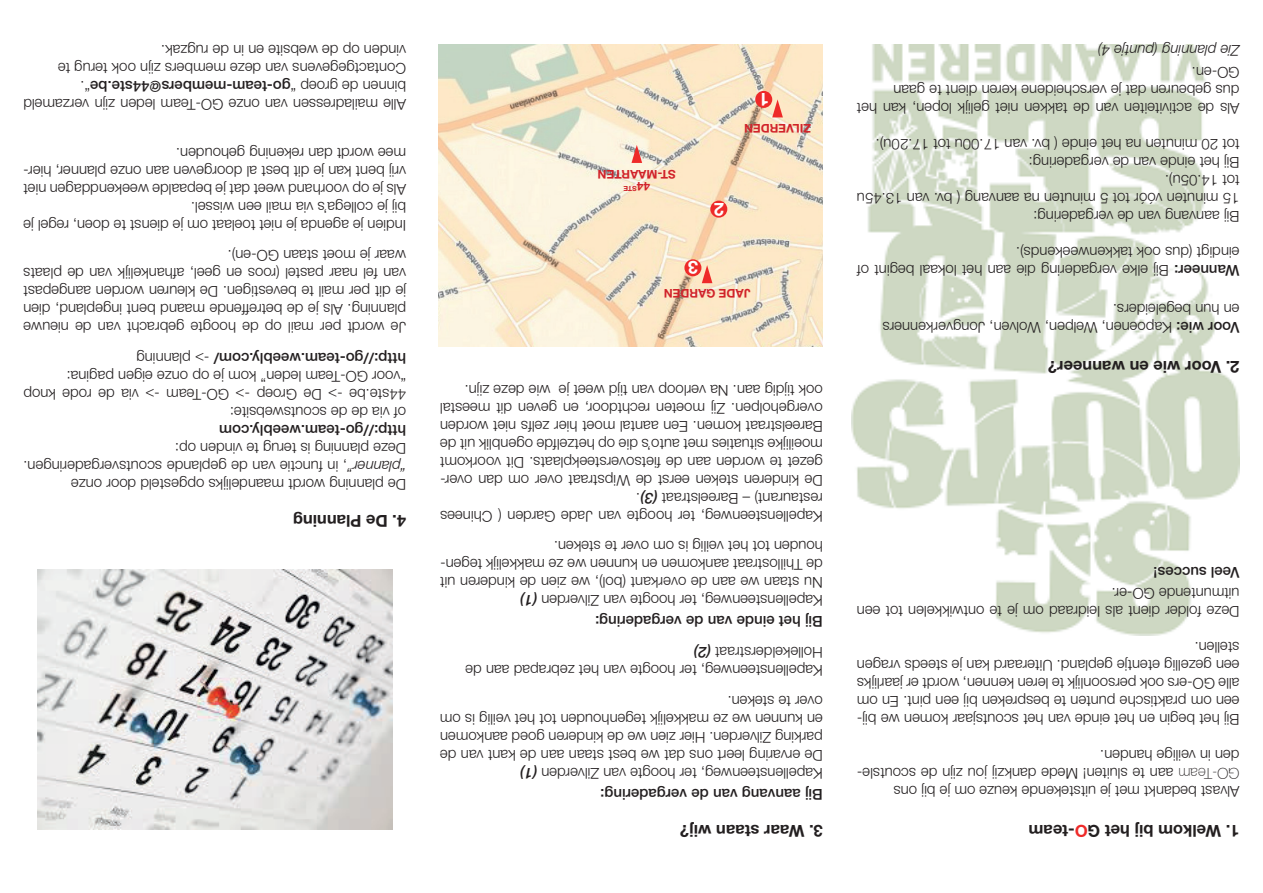
<style>
.page{position:relative;width:1263px;height:893px;background:#fff}
.page>*{position:absolute;margin:0;border:0;box-sizing:border-box;transform-origin:0 0}
.t1{font:700 18px "Helvetica Neue LT Std";color:#fff}
.t2{font:700 16.5px "Helvetica Neue LT Std";color:#231f20}
.t3{font:300 15px/18px "Helvetica Neue LT Std";color:#231f20}
.t4{font:500 15px "Helvetica Neue LT Std";color:#231f20}
.t5{font:italic 300 15px "Helvetica Neue LT Std";color:#231f20}
.t6{font:700 12px "Helvetica Neue LT Std";color:#d1232a}
.t7{font:700 7.05px "Helvetica Neue LT Std";color:#d1232a}
.s1{font-weight:500}
.s2{font-style:italic}
.s3{font-size:12px}
.s4{font-weight:500;font-style:italic}
.s5{font-weight:100}
.s6{color:#ee2a29}
</style>
<div class="page">
<img style="left:37px;top:569px;width:355px;height:261px">
<img style="left:851px;top:45px;width:388px;height:590px">
<img style="left:438px;top:45px;width:385px;height:302px">
<div style="left:710px;top:201px;width:17px;height:17px;background:#ee2a29;border-radius:50%"></div>
<div style="left:755px;top:91px;width:17px;height:17px;background:#ee2a29;border-radius:50%"></div>
<div style="left:684px;top:259px;width:17px;height:17px;background:#ee2a29;border-radius:50%"></div>
<svg style="left:631px;top:145px;width:11px;height:18px"></svg>
<svg style="left:702px;top:265px;width:10px;height:18px"></svg>
<svg style="left:772px;top:99px;width:11px;height:18px"></svg>
<p class="t3" style="left:406px;top:114px;width:384px;rotate:-180deg">Alle mailadressen van onze GO-Team leden zijn verzameld binnen de groep “<span class="s1">go-team-members@44ste.be</span>“.<br>Contactgegevens van deze members zijn ook terug te vinden op de website en in de rugzak.</p>
<p class="t3" style="left:406px;top:234px;width:384px;rotate:-180deg">Indien je agenda je niet toelaat om je dienst te doen, regel je bij je collega’s via mail een wissel.<br>Als je op voorhand weet dat je bepaalde weekenddagen niet vrij bent kan je dit best al doorgeven aan onze planner, hier&shy;mee wordt dan rekening gehouden.</p>
<p class="t3" style="left:406px;top:337px;width:384px;text-align:justify;rotate:-180deg">Je wordt per mail op de hoogte gebracht van de nieuwe planning. Als je de betreffende maand bent ingepland, dien je dit per mail te bevestigen. De kleuren worden aangepast van fel naar pastel (roos en geel, afhankelijk van de plaats waar je moet staan GO-en).</p>
<p class="t3" style="left:406px;top:421px;width:384px;rotate:-180deg">of via de de scoutswebsite:<br>44ste.be -&gt; De Groep -&gt; GO-Team -&gt; via de rode knop “voor GO-Team leden” kom je op onze eigen pagina: <span class="s1">http://go-team.weebly.com/</span> -&gt; planning</p>
<p class="t4" style="left:406px;top:439px;width:189px;rotate:-180deg">http://go-team.weebly.com</p>
<p class="t3" style="left:406px;top:493px;width:384px;rotate:-180deg">De planning wordt maandelijks opgesteld door onze <span class="s2">“planner”</span>, in functie van de geplande scoutsvergaderingen.<br>Deze planning is terug te vinden op:</p>
<p class="t2" style="left:406px;top:531px;width:115px;rotate:-180deg">4. De Planning</p>
<p class="t1" style="left:769px;top:110px;width:12px;rotate:-180deg">1</p>
<p class="t6" style="left:676px;top:182px;width:80px;rotate:-180deg">ST-MAARTEN</p>
<p class="t7" style="left:650px;top:193px;width:28px;rotate:-180deg"><span class="s3">44</span>STE</p>
<p class="t1" style="left:724px;top:220px;width:12px;rotate:-180deg">2</p>
<p class="t1" style="left:698px;top:279px;width:12px;rotate:-180deg">3</p>
<p class="t6" style="left:811px;top:135px;width:68px;rotate:-180deg">ZILVERDEN</p>
<p class="t6" style="left:750px;top:301px;width:88px;rotate:-180deg">JADE GARDEN</p>
<p class="t3" style="left:823px;top:525px;width:384px;rotate:-180deg">Kapellensteenweg, ter hoogte van Jade Garden ( Chinees restaurant) – Bareelstraat <span class="s4">(3)</span>.<br>De kinderen steken eerst de Wipstraat over om dan over&shy;gezet te worden aan de fietsoversteekplaats. Dit voorkomt moeilijke situaties met auto’s die op hetzelfde ogenblik uit de Bareelstraat komen. Een aantal moet hier zelfs niet worden overgeholpen. Zij moeten rechtdoor, en geven dit meestal ook tijdig aan. Na verloop van tijd weet je wie deze zijn.</p>
<p class="t3" style="left:823px;top:592px;width:384px;text-align:justify;rotate:-180deg">Nu staan we aan de overkant (bol), we zien de kinderen uit de Thillostraat aankomen en kunnen we ze makkelijk tegen&shy;houden tot het veilig is om over te steken.</p>
<p class="t3" style="left:823px;top:632px;width:304px;line-height:21px;rotate:-180deg"><span class="s1">Bij het einde van de vergadering:<br></span>Kapellensteenweg, ter hoogte van Zilverden <span class="s4">(1)</span></p>
<p class="t3" style="left:823px;top:680px;width:359px;rotate:-180deg">Kapellensteenweg, ter hoogte van het zebrapad aan de<br>Hollekelderstraat <span class="s4">(2)</span></p>
<p class="t3" style="left:823px;top:764px;width:384px;text-align:justify;rotate:-180deg">De ervaring leert ons dat we best staan aan de kant van de parking Zilverden. Hier zien we de kinderen goed aankomen en kunnen we ze makkelijk tegenhouden tot het veilig is om over te steken.</p>
<p class="t3" style="left:823px;top:805px;width:304px;line-height:21px;rotate:-180deg"><span class="s1">Bij aanvang van de vergadering:<br></span>Kapellensteenweg, ter hoogte van Zilverden <span class="s4">(1)</span></p>
<p class="t2" style="left:823px;top:841px;width:144px;rotate:-180deg">3. Waar staan wij?</p>
<p class="t5" style="left:1239px;top:60px;width:143px;rotate:-180deg">Zie planning (puntje 4)</p>
<p class="t3" style="left:1239px;top:118px;width:384px;rotate:-180deg">Als de activiteiten van de takken niet gelijk lopen, kan het dus gebeuren dat je verscheidene keren dient te gaan<br>GO-en.</p>
<p class="t3" style="left:1239px;top:226px;width:384px;rotate:-180deg">Bij aanvang van de vergadering:<br>15 minuten vóór tot 5 minuten na aanvang ( bv. van 13.45u tot 14.05u).<br>Bij het einde van de vergadering:<br>tot 20 minuten na het einde ( bv. van 17.00u tot 17.20u).</p>
<p class="t3" style="left:1239px;top:280px;width:384px;rotate:-180deg"><span class="s1">Wanneer:</span> Bij elke vergadering die aan het lokaal begint of eindigt (dus ook takkenweekends).</p>
<p class="t3" style="left:1239px;top:337px;width:359px;rotate:-180deg"><span class="s1">Voor wie:</span> Kapoenen, Welpen, Wolven, Jongverkenners en hun begeleiders.</p>
<p class="t2" style="left:1239px;top:377px;width:193px;rotate:-180deg">2. Voor wie en wanneer?</p>
<p class="t4" style="left:1239px;top:581px;width:88px;rotate:-180deg">Veel succes!</p>
<p class="t3" style="left:1239px;top:621px;width:384px;rotate:-180deg">Deze folder dient als leidraad om je te ontwikkelen tot een uitmuntende GO-er.</p>
<p class="t3" style="left:1239px;top:729px;width:384px;text-align:justify;rotate:-180deg">Bij het begin en het einde van het scoutsjaar komen we bij&shy;een om praktische punten te bespreken bij een pint. En om alle GO-ers ook persoonlijk te leren kennen, wordt er jaarlijks een gezellig etentje gepland. Uiteraard kan je steeds vragen stellen.</p>
<p class="t3" style="left:1239px;top:801px;width:384px;rotate:-180deg">Alvast bedankt met je uitstekende keuze om je bij ons<br><span class="s5">GO-Team</span> aan te sluiten! Mede dankzij jou zijn de scoutsle&shy;den in veilige handen.</p>
<p class="t2" style="left:1239px;top:841px;width:213px;rotate:-180deg">1. Welkom bij het G<span class="s6">O</span>-team</p>
</div>
